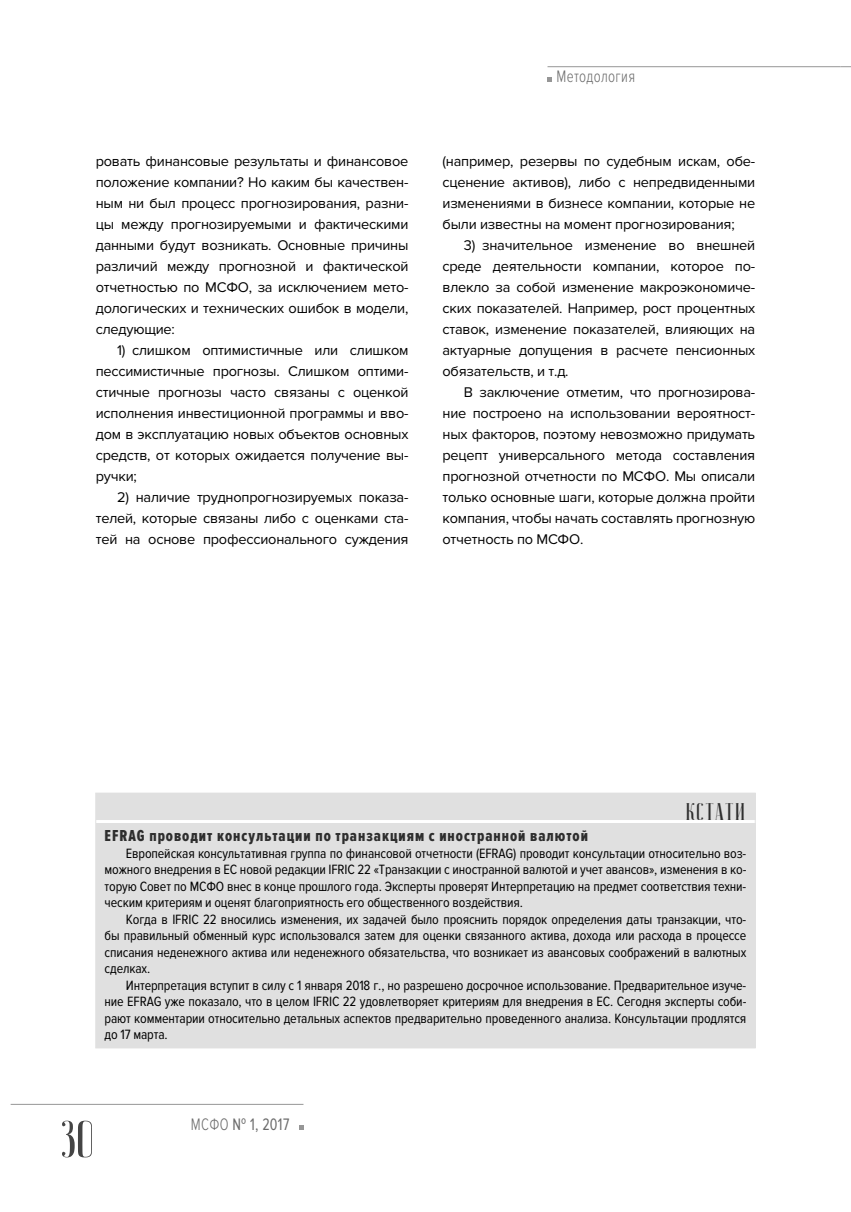
<style>
.page{position:relative;width:851px;height:1212px;background:#fff}
.page>*{position:absolute;margin:0;border:0;box-sizing:border-box;transform-origin:0 0}
.t1{font:52.5px "JOURNALISM";color:#444}
.t2{font:24px "JOURNALISM";letter-spacing:.06em;color:#2e2e2e}
.t3{font:17.25px "Proxima Nova Cond";color:#6b6b6b;scale:.87 1}
.t4{font:300 17.25px "Proxima Nova Cond";letter-spacing:.02em;color:#6b6b6b;scale:.87 1}
.t5{font:16.5px "Proxima Nova Ex Cn Extrabld";letter-spacing:.06em;color:#2e2e2e}
.t6{font:14.55px/21px "Proxima Nova";letter-spacing:-.015em;color:#000;text-align:justify}
.t7{font:13.95px/16.5px "Proxima Nova Cond";letter-spacing:-.01em;color:#000;text-align:justify}
.s1{font-weight:300}
</style>
<div class="page">
<hr style="left:547px;top:66px;width:293px;height:1px;background:#969696">
<svg style="left:547px;top:78px;width:4px;height:4px"></svg>
<hr style="left:11px;top:1104px;width:292px;height:1px;background:#969696">
<svg style="left:299px;top:1125px;width:4px;height:5px"></svg>
<div style="left:96px;top:793px;width:659px;height:255px;background:#e0e0e0"></div>
<hr style="left:92px;top:820px;width:671px;height:3px;background:#fff">
<p class="t6" style="left:96px;top:152px;width:314px">ровать финансовые результаты и финансовое положение компании? Но каким бы качествен&shy;ным ни был процесс прогнозирования, разни&shy;цы между прогнозируемыми и фактическими данными будут возникать. Основные причины различий между прогнозной и фактической отчетностью по МСФО, за исключением мето&shy;дологических и технических ошибок в модели, следующие:</p>
<p class="t6" style="left:96px;top:341px;width:314px;text-indent:21px">1) слишком оптимистичные или слишком пессимистичные прогнозы. Слишком оптими&shy;стичные прогнозы часто связаны с оценкой исполнения инвестиционной программы и вво&shy;дом в эксплуатацию новых объектов основных средств, от которых ожидается получение вы&shy;ручки;</p>
<p class="t6" style="left:96px;top:488px;width:314px;text-indent:21px">2) наличие труднопрогнозируемых показа&shy;телей, которые связаны либо с оценками ста&shy;тей на основе профессионального суждения</p>
<p class="t4" style="left:556px;top:66px;width:92px">Методология</p>
<p class="t6" style="left:442px;top:152px;width:314px">(например, резервы по судебным искам, обе&shy;сценение активов), либо с непредвиденными изменениями в бизнесе компании, которые не были известны на момент прогнозирования;</p>
<p class="t6" style="left:442px;top:236px;width:314px;text-indent:21px">3) значительное изменение во внешней среде деятельности компании, которое по&shy;влекло за собой изменение макроэкономиче&shy;ских показателей. Например, рост процентных ставок, изменение показателей, влияющих на актуарные допущения в расчете пенсионных обязательств, и т.д.</p>
<p class="t6" style="left:442px;top:383px;width:314px;text-indent:21px">В заключение отметим, что прогнозирова&shy;ние построено на использовании вероятност&shy;ных факторов, поэтому невозможно придумать рецепт универсального метода составления прогнозной отчетности по МСФО. Мы описали только основные шаги, которые должна пройти компания, чтобы начать составлять прогнозную отчетность по МСФО.</p>
<h2 class="t2" style="left:686px;top:802px;width:61px">Кстати</h2>
<p class="t5" style="left:105px;top:830px;width:485px">EFRAG проводит консультации по транзакциям с иностранной валютой</p>
<p class="t7" style="left:105px;top:845px;width:643px;text-indent:21px">Европейская консультативная группа по финансовой отчетности (EFRAG) проводит консультации относительно воз&shy;можного внедрения в ЕС новой редакции IFRIC 22 «Транзакции с иностранной валютой и учет авансов», изменения в ко&shy;торую Совет по МСФО внес в конце прошлого года. Эксперты проверят Интерпретацию на предмет соответствия техни&shy;ческим критериям и оценят благоприятность его общественного воздействия.</p>
<p class="t7" style="left:105px;top:911px;width:643px;text-indent:21px">Когда в IFRIC 22 вносились изменения, их задачей было прояснить порядок определения даты транзакции, что&shy;бы правильный обменный курс использовался затем для оценки связанного актива, дохода или расхода в процессе списания неденежного актива или неденежного обязательства, что возникает из авансовых соображений в валютных сделках.</p>
<p class="t7" style="left:105px;top:977px;width:643px;text-indent:21px">Интерпретация вступит в силу с 1 января 2018 г., но разрешено досрочное использование. Предварительное изуче&shy;ние EFRAG уже показало, что в целом IFRIC 22 удовлетворяет критериям для внедрения в ЕС. Сегодня эксперты соби&shy;рают комментарии относительно детальных аспектов предварительно проведенного анализа. Консультации продлятся до 17 марта.</p>
<h1 class="t1" style="left:62px;top:1118px;width:35px">30</h1>
<p class="t3" style="left:191px;top:1118px;width:114px"><span class="s1">МСФО</span> № 1, 2017</p>
</div>
